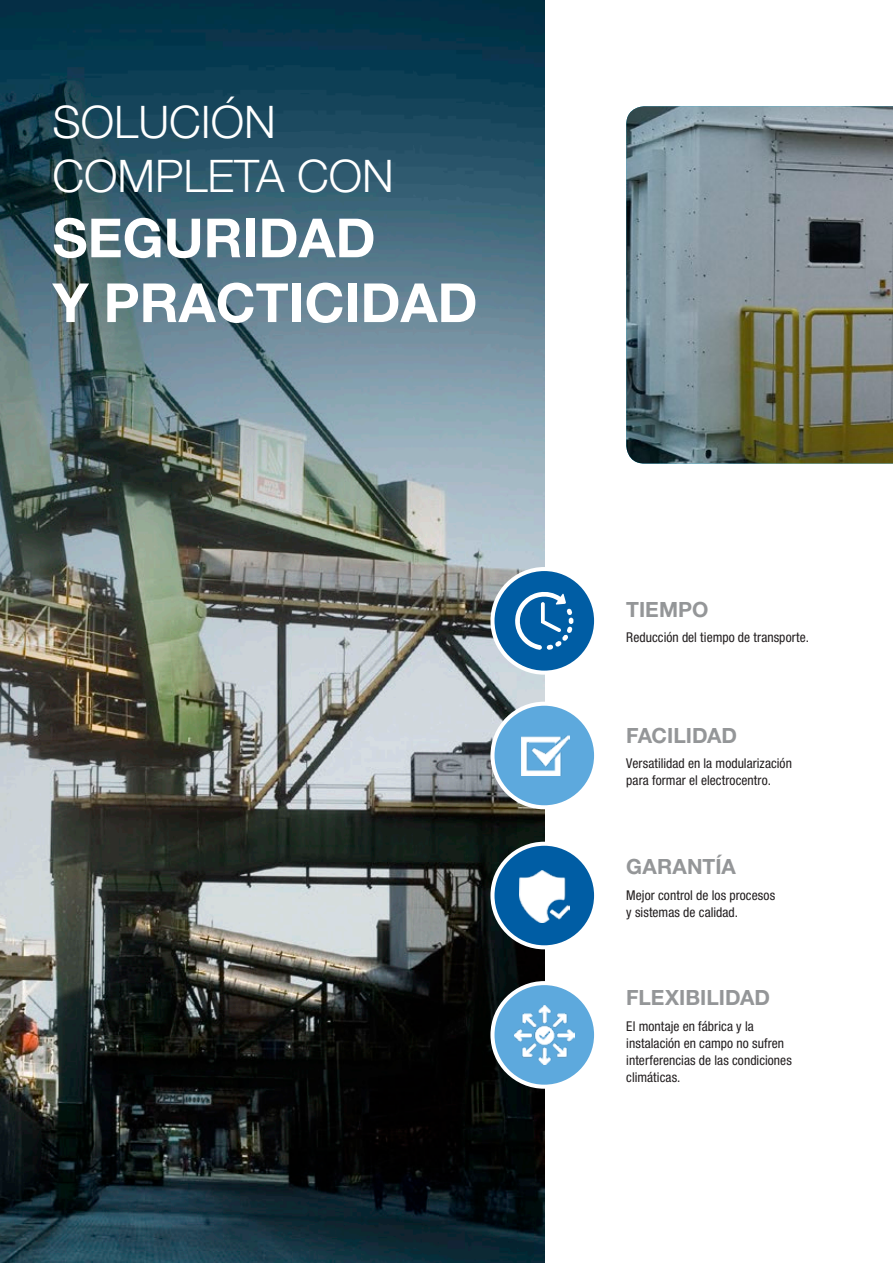
<style>
.page{position:relative;width:893px;height:1263px;background:#fff}
.page>*{position:absolute;margin:0;border:0;box-sizing:border-box;transform-origin:0 0}
.t1{font:700 54px/64.8px "Helvetica Neue LT Pro";color:#fff}
.t2{font:300 45px/54px "Helvetica Neue LT Pro";color:#fff}
.t3{font:700 21px "Helvetica Neue LT Pro";letter-spacing:.005em;color:#949698}
.t4{font:condensed 13.5px/17px "Helvetica Neue LT Pro";letter-spacing:.005em;color:#231f20}
</style>
<div class="page">
<img style="left:0;top:0;width:544px;height:1263px">
<img style="left:626px;top:106px;width:267px;height:357px">
<div style="left:492px;top:569px;width:104px;height:104px;background:#005da4;border-radius:50%"></div>
<div style="left:490px;top:567px;width:108px;height:108px;border:4px solid #fff;border-radius:50%"></div>
<div style="left:492px;top:844px;width:104px;height:103px;background:#005da4;border-radius:50%"></div>
<div style="left:490px;top:842px;width:108px;height:107px;border:4px solid #fff;border-radius:50%"></div>
<div style="left:492px;top:704px;width:104px;height:103px;background:#5da9dd;border-radius:50%"></div>
<div style="left:490px;top:702px;width:108px;height:107px;border:4px solid #fff;border-radius:50%"></div>
<div style="left:492px;top:983px;width:104px;height:104px;background:#5da9dd;border-radius:50%"></div>
<div style="left:490px;top:981px;width:108px;height:108px;border:4px solid #fff;border-radius:50%"></div>
<svg style="left:515px;top:592px;width:58px;height:58px"></svg>
<img style="left:519px;top:871px;width:50px;height:51px">
<img style="left:521px;top:735px;width:48px;height:40px">
<img style="left:514px;top:1005px;width:60px;height:60px">
<h2 class="t2" style="left:53px;top:94px;width:343px">SOLUCIÓN<br>COMPLETA CON</h2>
<h1 class="t1" style="left:53px;top:204px;width:426px">SEGURIDAD<br>Y PRACTICIDAD</h1>
<h3 class="t3" style="left:626px;top:596px;width:84px">TIEMPO</h3>
<p class="t4" style="left:626px;top:629px;width:184px">Reducción del tiempo de transporte.</p>
<h3 class="t3" style="left:626px;top:722px;width:112px">FACILIDAD</h3>
<p class="t4" style="left:626px;top:755px;width:167px">Versatilidad en la modularización para formar el electrocentro.</p>
<h3 class="t3" style="left:626px;top:853px;width:111px">GARANTÍA</h3>
<p class="t4" style="left:626px;top:886px;width:150px">Mejor control de los procesos y sistemas de calidad.</p>
<h3 class="t3" style="left:626px;top:984px;width:145px">FLEXIBILIDAD</h3>
<p class="t4" style="left:626px;top:1017px;width:167px">El montaje en fábrica y la instalación en campo no sufren interferencias de las condiciones climáticas.</p>
</div>
